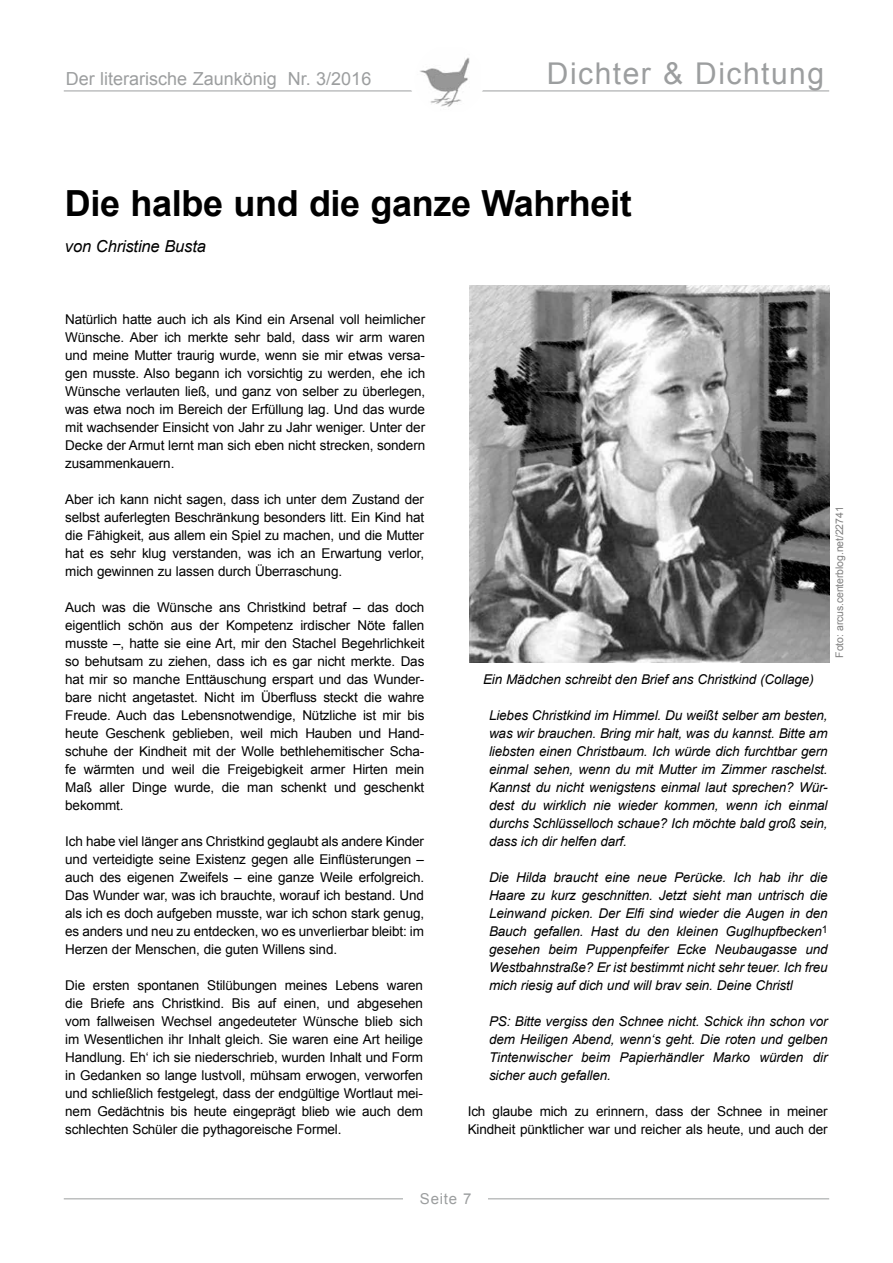
<style>
.page{position:relative;width:893px;height:1263px;background:#fff}
.page>*{position:absolute;margin:0;border:0;box-sizing:border-box;transform-origin:0 0}
.t1{font:700 36px "Arial";letter-spacing:-.01em;color:#000}
.t2{font:30px "Arial";letter-spacing:.05em;color:#9c9e9f}
.t3{font:18px "Arial";color:#9c9e9f}
.t4{font:italic 16.5px "Arial";letter-spacing:-.01em;color:#000}
.t5{font:15px "Arial";letter-spacing:.05em;color:#9c9e9f}
.t6{font:13.5px/18px "Arial";letter-spacing:-.01em;color:#000;text-align:justify}
.t7{font:italic 13.5px/18px "Arial";letter-spacing:-.01em;color:#000;text-align:justify}
.t8{font:10.5px "Arial";letter-spacing:-.01em;color:#808080}
</style>
<div class="page">
<img style="left:470px;top:286px;width:359px;height:376px">
<hr style="left:64px;top:91px;width:765px;height:1px;background:#9c9e9f">
<div style="left:410px;top:45px;width:69px;height:69px;background:#fff;border-radius:50%"></div>
<hr style="left:64px;top:1198px;width:765px;height:1px;background:#9c9e9f">
<div style="left:404px;top:1191px;width:84px;height:27px;background:#fff"></div>
<img style="left:420px;top:57px;width:60px;height:50px">
<div style="left:415px;top:45px;width:69px;height:69px;border:1px solid #fff;border-radius:50%"></div>
<h3 class="t3" style="left:66px;top:67px;width:307px">Der literarische Zaunkönig Nr. 3/2016</h3>
<h2 class="t2" style="left:547px;top:54px;width:279px">Dichter &amp; Dichtung</h2>
<h1 class="t1" style="left:65px;top:180px;width:568px">Die halbe und die ganze Wahrheit</h1>
<p class="t4" style="left:65px;top:236px;width:143px">von Christine Busta</p>
<p class="t6" style="left:65px;top:310px;width:361px">Natürlich hatte auch ich als Kind ein Arsenal voll heimlicher Wünsche. Aber ich merkte sehr bald, dass wir arm waren und meine Mutter traurig wurde, wenn sie mir etwas versa&shy;gen musste. Also begann ich vorsichtig zu werden, ehe ich Wünsche verlauten ließ, und ganz von selber zu überlegen, was etwa noch im Bereich der Erfüllung lag. Und das wurde mit wachsender Einsicht von Jahr zu Jahr weniger. Unter der Decke der Armut lernt man sich eben nicht strecken, sondern zusammenkauern.</p>
<p class="t6" style="left:65px;top:490px;width:360px">Aber ich kann nicht sagen, dass ich unter dem Zustand der selbst auferlegten Beschränkung besonders litt. Ein Kind hat die Fähigkeit, aus allem ein Spiel zu machen, und die Mutter hat es sehr klug verstanden, was ich an Erwartung verlor, mich gewinnen zu lassen durch Überraschung.</p>
<p class="t6" style="left:65px;top:598px;width:361px">Auch was die Wünsche ans Christkind betraf – das doch eigentlich schön aus der Kompetenz irdischer Nöte fallen musste –, hatte sie eine Art, mir den Stachel Begehrlichkeit so behutsam zu ziehen, dass ich es gar nicht merkte. Das hat mir so manche Enttäuschung erspart und das Wunder&shy;bare nicht angetastet. Nicht im Überfluss steckt die wahre Freude. Auch das Lebensnotwendige, Nützliche ist mir bis heute Geschenk geblieben, weil mich Hauben und Hand&shy;schuhe der Kindheit mit der Wolle bethlehemitischer Scha&shy;fe wärmten und weil die Freigebigkeit armer Hirten mein Maß aller Dinge wurde, die man schenkt und geschenkt bekommt.</p>
<p class="t6" style="left:65px;top:832px;width:360px">Ich habe viel länger ans Christkind geglaubt als andere Kinder und verteidigte seine Existenz gegen alle Einflüsterungen – auch des eigenen Zweifels – eine ganze Weile erfolgreich.<br>Das Wunder war, was ich brauchte, worauf ich bestand. Und als ich es doch aufgeben musste, war ich schon stark genug, es anders und neu zu entdecken, wo es unverlierbar bleibt: im Herzen der Menschen, die guten Willens sind.</p>
<p class="t6" style="left:65px;top:976px;width:359px">Die ersten spontanen Stilübungen meines Lebens waren die Briefe ans Christkind. Bis auf einen, und abgesehen vom fallweisen Wechsel angedeuteter Wünsche blieb sich im Wesentlichen ihr Inhalt gleich. Sie waren eine Art heilige Handlung. Eh‘ ich sie niederschrieb, wurden Inhalt und Form in Gedanken so lange lustvoll, mühsam erwogen, verworfen und schließlich festgelegt, dass der endgültige Wortlaut mei&shy;nem Gedächtnis bis heute eingeprägt blieb wie auch dem schlechten Schüler die pythagoreische Formel.</p>
<p class="t7" style="left:483px;top:670px;width:332px">Ein Mädchen schreibt den Brief ans Christkind (Collage)</p>
<p class="t8" style="left:833px;top:658px;width:153px;rotate:-90deg">Foto: arcus.centerblog.net/22741</p>
<p class="t7" style="left:489px;top:706px;width:340px">Liebes Christkind im Himmel. Du weißt selber am besten, was wir brauchen. Bring mir halt, was du kannst. Bitte am liebsten einen Christbaum. Ich würde dich furchtbar gern einmal sehen, wenn du mit Mutter im Zimmer raschelst.<br>Kannst du nicht wenigstens einmal laut sprechen? Wür&shy;dest du wirklich nie wieder kommen, wenn ich einmal durchs Schlüsselloch schaue? Ich möchte bald groß sein, dass ich dir helfen darf.</p>
<p class="t7" style="left:489px;top:868px;width:340px">Die Hilda braucht eine neue Perücke. Ich hab ihr die Haare zu kurz geschnitten. Jetzt sieht man untrisch die Leinwand picken. Der Elfi sind wieder die Augen in den Bauch gefallen. Hast du den kleinen Guglhupfbecken<sup>1 </sup>gesehen beim Puppenpfeifer Ecke Neubaugasse und Westbahnstraße? Er ist bestimmt nicht sehr teuer. Ich freu mich riesig auf dich und will brav sein. Deine Christl</p>
<p class="t7" style="left:489px;top:1012px;width:340px">PS: Bitte vergiss den Schnee nicht. Schick ihn schon vor dem Heiligen Abend, wenn‘s geht. Die roten und gelben Tintenwischer beim Papierhändler Marko würden dir sicher auch gefallen.</p>
<p class="t6" style="left:468px;top:1102px;width:361px">Ich glaube mich zu erinnern, dass der Schnee in meiner<br>Kindheit pünktlicher war und reicher als heute, und auch der</p>
<p class="t5" style="left:420px;top:1188px;width:53px">Seite 7</p>
</div>
